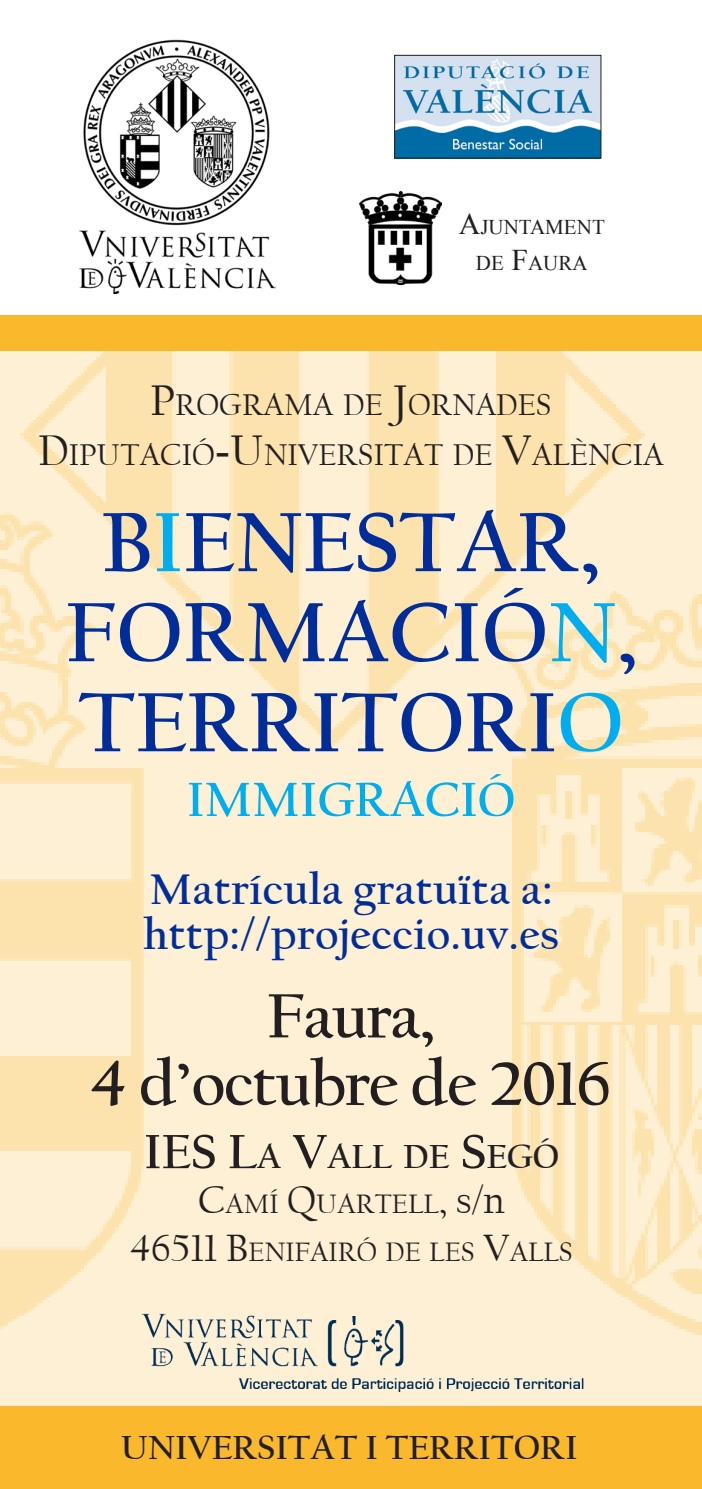
<style>
.page{position:relative;width:702px;height:1489px;background:#fff}
.page>*{position:absolute;margin:0;border:0;box-sizing:border-box;transform-origin:0 0}
.t1{font:700 87.5px "Californian FB";color:#012d9a}
.t2{font:700 65px "Californian FB";letter-spacing:-.02em;color:#231f20}
.t3{font:700 50px "Californian FB";color:#00aeef}
.t4{font:700 45px "Californian FB";letter-spacing:.01em;color:#012d9a}
.t5{font:700 35px "Californian FB";color:#231f20}
.t6{font:700 35px "Californian FB";color:#231f20}
.t7{font:31.5px "Californian FB";color:#231f20}
.t8{font:28px "Californian FB";color:#231f20}
.t9{font:21px/36px "Times New Roman";color:#231f20;text-align:center}
.s1{font-size:30px}
.s2{font-size:45px}
.s3{font-family:"Times New Roman";font-size:45px}
.s4{color:#00aeef}
.s5{font-size:50px}
.s6{font-size:40px}
</style>
<div class="page">
<img style="left:0;top:350px;width:702px;height:1056px">
<div style="left:0;top:1406px;width:702px;height:82px;background:#fab92d"></div>
<div style="left:0;top:315px;width:702px;height:35px;background:#fab92d"></div>
<img style="left:80px;top:39px;width:195px;height:255px">
<img style="left:396px;top:57px;width:203px;height:99px">
<div style="left:394px;top:55px;width:207px;height:103px;border:1px solid #231f20"></div>
<img style="left:359px;top:192px;width:82px;height:93px">
<img style="left:88px;top:1288px;width:528px;height:104px">
<p class="t9" style="left:459px;top:209px;width:147px"><span class="s1">A</span>JUNTAMENT<br>DE <span class="s1">F</span>AURA</p>
<p class="t7" style="left:150px;top:387px;width:403px"><span class="s2">P</span>ROGRAMA DE <span class="s2">J</span>ORNADES</p>
<p class="t7" style="left:38px;top:437px;width:627px"><span class="s2">D</span>IPUTACIÓ<span class="s3">-</span><span class="s2">U</span>NIVERSITAT DE <span class="s2">V</span>ALÈNCIA</p>
<p class="t1" style="left:102px;top:493px;width:499px">B<span class="s4">I</span>ENESTAR,</p>
<p class="t1" style="left:65px;top:583px;width:573px">FORMACIÓ<span class="s4">N</span>,</p>
<p class="t1" style="left:78px;top:673px;width:546px">TERRITORI<span class="s4">O</span></p>
<p class="t3" style="left:187px;top:771px;width:330px">IMMIGRACIÓ</p>
<p class="t4" style="left:149px;top:864px;width:404px">Matrícula gratuïta a:</p>
<p class="t4" style="left:143px;top:909px;width:417px">http://projeccio.uv.es</p>
<p class="t2" style="left:266px;top:979px;width:169px">Faura,</p>
<p class="t2" style="left:91px;top:1046px;width:521px">4 d’octubre de 2016</p>
<p class="t6" style="left:144px;top:1136px;width:417px"><span class="s5">IES L</span>A <span class="s5">V</span>ALL DE <span class="s5">S</span>EGÓ</p>
<p class="t8" style="left:198px;top:1188px;width:308px"><span class="s6">C</span>AMÍ <span class="s6">Q</span>UARTELL<span class="s6">,</span> <span class="s6">s/n</span></p>
<p class="t8" style="left:130px;top:1236px;width:444px"><span class="s6">46511 B</span>ENIFAIRÓ DE LES <span class="s6">V</span>ALLS</p>
<p class="t5" style="left:121px;top:1427px;width:458px">UNIVERSITAT I TERRITORI</p>
</div>
